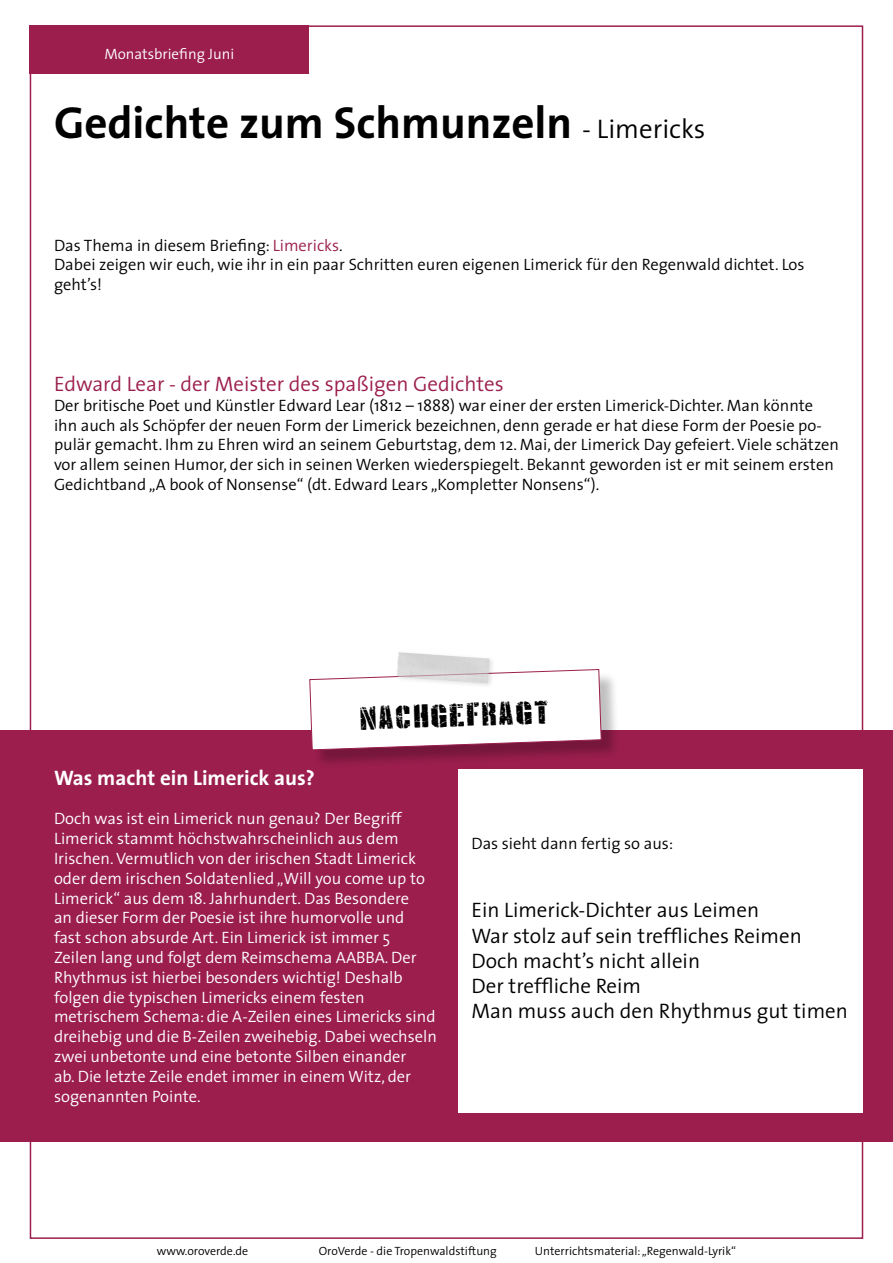
<style>
.page{position:relative;width:893px;height:1263px;background:#fff}
.page>*{position:absolute;margin:0;border:0;box-sizing:border-box;transform-origin:0 0}
.t1{font:700 45px "The Sans";color:#000}
.t2{font:300 21px/25.2px "The Sans";color:#000}
.t3{font:300 21px "The Sans";color:#9b1e4d}
.t4{font:700 21px "The Sans";color:#fff}
.t5{font:21px "KRIPTONB";color:#000}
.t6{font:300 16.5px/19.8px "The Sans";color:#fff}
.t7{font:300 16.5px/19.8px "The Sans";color:#000}
.t8{font:300 15px "The Sans";color:#fff}
.t9{font:300 12px "The Sans";color:#000}
.s1{font-weight:300;font-size:27px}
.s2{color:#9b1e4d}
</style>
<div class="page">
<div style="left:30px;top:25px;width:279px;height:49px;background:#9b1e4d"></div>
<div style="left:0;top:730px;width:893px;height:412px;background:#9b1e4d"></div>
<div style="left:312px;top:672px;width:308px;height:97px;background:#000;opacity:.25"></div>
<svg style="left:309px;top:669px;width:293px;height:82px"></svg>
<div style="left:394px;top:649px;width:102px;height:40px;background:#000;opacity:.2"></div>
<img style="left:396px;top:652px;width:94px;height:31px">
<div style="left:459px;top:769px;width:404px;height:343px;background:#fff"></div>
<p class="t8" style="left:104px;top:44px;width:132px">Monatsbriefing Juni</p>
<h1 class="t1" style="left:54px;top:94px;width:653px">Gedichte zum Schmunzeln <span class="s1">- Limericks</span></h1>
<p class="t7" style="left:54px;top:235px;width:752px">Das Thema in diesem Briefing: <span class="s2">Limericks</span>.<br>Dabei zeigen wir euch, wie ihr in ein paar Schritten euren eigenen Limerick für den Regenwald dichtet. Los geht’s!</p>
<p class="t3" style="left:54px;top:370px;width:451px">Edward Lear - der Meister des spaßigen Gedichtes</p>
<p class="t7" style="left:54px;top:395px;width:786px">Der britische Poet und Künstler Edward Lear (1812 – 1888) war einer der ersten Limerick-Dichter. Man könnte ihn auch als Schöpfer der neuen Form der Limerick bezeichnen, denn gerade er hat diese Form der Poesie po&shy;pulär gemacht. Ihm zu Ehren wird an seinem Geburtstag, dem 12. Mai, der Limerick Day gefeiert. Viele schätzen vor allem seinen Humor, der sich in seinen Werken wiederspiegelt. Bekannt geworden ist er mit seinem ersten Gedichtband „A book of Nonsense“ (dt. Edward Lears „Kompletter Nonsens“).</p>
<p class="t5" style="left:360px;top:710px;width:192px;rotate:-2deg">nachgefragt</p>
<p class="t4" style="left:54px;top:764px;width:262px">Was macht ein Limerick aus?</p>
<p class="t6" style="left:54px;top:809px;width:384px">Doch was ist ein Limerick nun genau? Der Begriff Limerick stammt höchstwahrscheinlich aus dem Irischen. Vermutlich von der irischen Stadt Limerick oder dem irischen Soldatenlied „Will you come up to Limerick“ aus dem 18. Jahrhundert. Das Besondere<br>an dieser Form der Poesie ist ihre humorvolle und<br>fast schon absurde Art. Ein Limerick ist immer 5<br>Zeilen lang und folgt dem Reimschema AABBA. Der Rhythmus ist hierbei besonders wichtig! Deshalb folgen die typischen Limericks einem festen metrischem Schema: die A-Zeilen eines Limericks sind dreihebig und die B-Zeilen zweihebig. Dabei wechseln zwei unbetonte und eine betonte Silben einander<br>ab. Die letzte Zeile endet immer in einem Witz, der sogenannten Pointe.</p>
<p class="t7" style="left:471px;top:833px;width:203px">Das sieht dann fertig so aus:</p>
<p class="t2" style="left:471px;top:898px;width:378px">Ein Limerick-Dichter aus Leimen<br>War stolz auf sein treffliches Reimen<br>Doch macht’s nicht allein<br>Der treffliche Reim<br>Man muss auch den Rhythmus gut timen</p>
<p class="t9" style="left:157px;top:1243px;width:93px">www.oroverde.de</p>
<p class="t9" style="left:319px;top:1243px;width:180px">OroVerde - die Tropenwaldstiftung</p>
<p class="t9" style="left:535px;top:1243px;width:203px">Unterrichtsmaterial: „Regenwald-Lyrik“</p>
</div>
